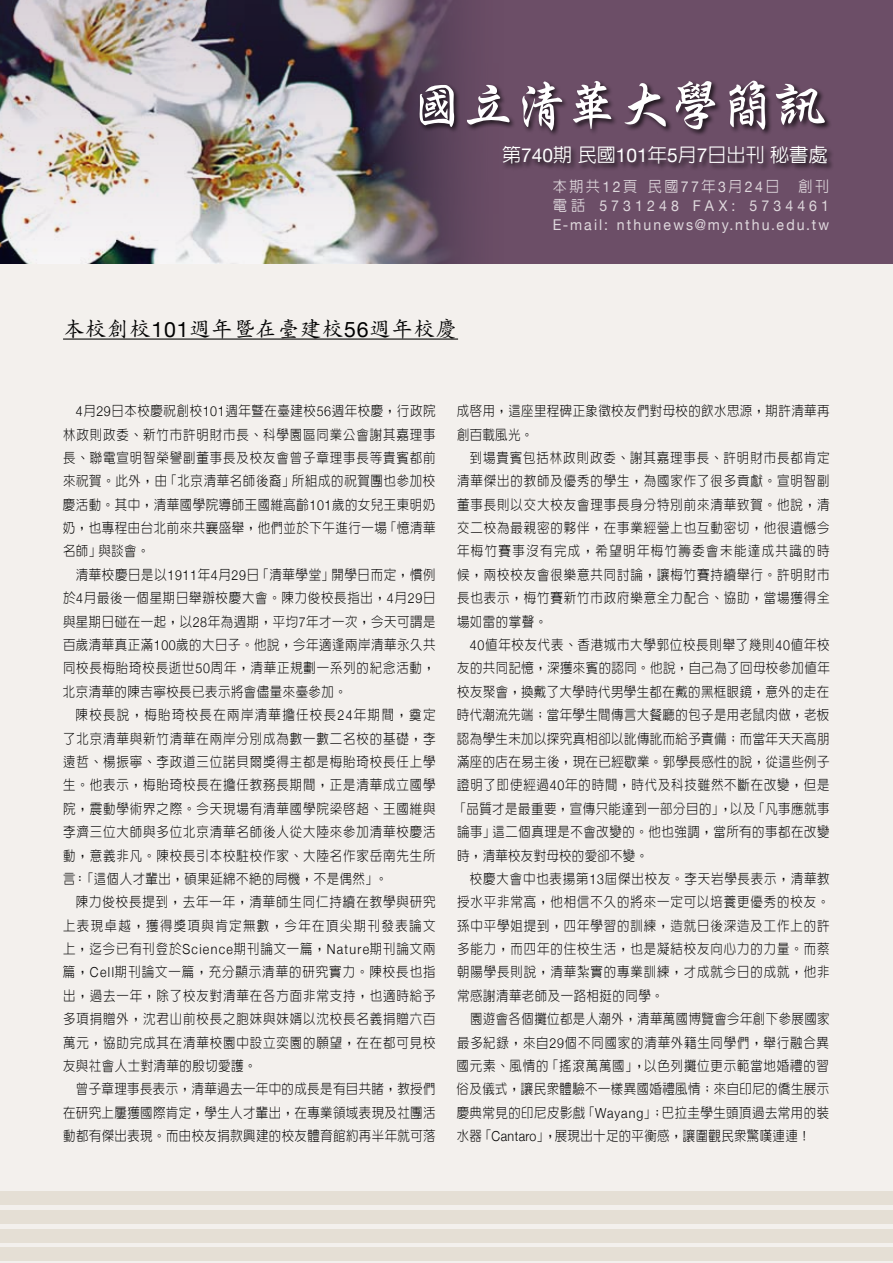
<style>
.page{position:relative;width:893px;height:1263px;background:#fff}
.page>*{position:absolute;margin:0;border:0;box-sizing:border-box;transform-origin:0 0}
.t1{font:700 52.65px "AR Xing Kai B5";letter-spacing:-.1em;color:#fff;scale:1.09 1}
.t2{font:500 21.3px "AR Kai B5";letter-spacing:.04em;color:#000}
.t3{font:500 19.2px "AR New Hei B5";color:#fff}
.t4{font:14.85px/19.2px "Helvetica Neue";letter-spacing:.15em;color:#dfd8dd;scale:.95 1}
.t5{font:500 14.85px "AR New Hei B5";letter-spacing:.17em;color:#dfd8dd;scale:.95 1}
.t6{font:300 13.8px/23.4px "AR New Hei B5";letter-spacing:.04em;color:#000;text-align:justify;scale:.9 1}
.s1{font-family:"Helvetica Neue";font-weight:400}
.s2{font-family:"AR New Hei B5";font-weight:500}
.s3{font-family:"Helvetica Neue"}
</style>
<div class="page">
<div style="left:0;top:263px;width:893px;height:1000px;background:#f3f0ed"></div>
<div style="left:0;top:1191px;width:893px;height:13px;background:#e5dfd5"></div>
<div style="left:0;top:1247px;width:893px;height:14px;background:#e5dfd5"></div>
<div style="left:0;top:1228px;width:893px;height:14px;background:#e5dfd5"></div>
<div style="left:0;top:1210px;width:893px;height:13px;background:#e5dfd5"></div>
<div style="left:0;top:0;width:893px;height:263px;background:#6c4e67"></div>
<img style="left:0;top:0;width:519px;height:264px">
<div style="left:418px;top:79px;width:475px;height:106px;background:#000;opacity:.75"></div>
<hr style="left:63px;top:338px;width:395px;height:2px;background:#000">
<h1 class="t1" style="left:408px;top:79px;width:386px">國立清華大學簡訊</h1>
<h3 class="t3" style="left:502px;top:145px;width:327px">第<span class="s1">740</span>期民國<span class="s1">101</span>年<span class="s1">5</span>月<span class="s1">7</span>日出刊秘書處</h3>
<h2 class="t2" style="left:63px;top:318px;width:396px">本校創校<span class="s1">101</span>週年暨在臺建校<span class="s1">56</span>週年校慶</h2>
<p class="t5" style="left:553px;top:179px;width:240px">本期共<span class="s1">12</span>頁 民國<span class="s1">77</span>年<span class="s1">3</span>月<span class="s1">24</span>日</p>
<p class="t5" style="left:798px;top:179px;width:34px">創刊</p>
<p class="t4" style="left:553px;top:195px;width:292px"><span class="s2">電話</span> 5731248 FAX: 5734461<br>E-mail: nthunews@my.nthu.edu.tw</p>
<p class="t6" style="left:63px;top:399px;width:415px;text-indent:13px"><span class="s3">4</span>月<span class="s3">29</span>日本校慶祝創校<span class="s3">101</span>週年暨在臺建校<span class="s3">56</span>週年校慶，行政院林政則政委、新竹市許明財市長、科學園區同業公會謝其嘉理事長、聯電宣明智榮譽副董事長及校友會曾子章理事長等貴賓都前來祝賀。此外，由「北京清華名師後裔」所組成的祝賀團也參加校慶活動。其中，清華國學院導師王國維高齡<span class="s3">101</span>歲的女兒王東明奶奶，也專程由台北前來共襄盛舉，他們並於下午進行一場「憶清華名師」與談會。</p>
<p class="t6" style="left:63px;top:563px;width:416px;text-indent:13px">清華校慶日是以<span class="s3">1911</span>年<span class="s3">4</span>月<span class="s3">29</span>日「清華學堂」開學日而定，慣例於<span class="s3">4</span>月最後一個星期日舉辦校慶大會。陳力俊校長指出，<span class="s3">4</span>月<span class="s3">29</span>日與星期日碰在一起，以<span class="s3">28</span>年為週期，平均<span class="s3">7</span>年才一次，今天可謂是百歲清華真正滿<span class="s3">100</span>歲的大日子。他說，今年適逢兩岸清華永久共同校長梅貽琦校長逝世<span class="s3">50</span>周年，清華正規劃一系列的紀念活動，北京清華的陳吉寧校長已表示將會儘量來臺參加。</p>
<p class="t6" style="left:63px;top:703px;width:415px;text-indent:13px">陳校長說，梅貽琦校長在兩岸清華擔任校長<span class="s3">24</span>年期間，奠定了北京清華與新竹清華在兩岸分別成為數一數二名校的基礎，李遠哲、楊振寧、李政道三位諾貝爾獎得主都是梅貽琦校長任上學生。他表示，梅貽琦校長在擔任教務長期間，正是清華成立國學院，震動學術界之際。今天現場有清華國學院梁啟超、王國維與李濟三位大師與多位北京清華名師後人從大陸來參加清華校慶活動，意義非凡。陳校長引本校駐校作家、大陸名作家岳南先生所言：「這個人才輩出，碩果延綿不絕的局機，不是偶然」。</p>
<p class="t6" style="left:63px;top:890px;width:415px;text-indent:13px">陳力俊校長提到，去年一年，清華師生同仁持續在教學與研究上表現卓越，獲得獎項與肯定無數，今年在頂尖期刊發表論文上，迄今已有刊登於<span class="s3">Science</span>期刊論文一篇，<span class="s3">Nature</span>期刊論文兩篇，<span class="s3">Cell</span>期刊論文一篇，充分顯示清華的研究實力。陳校長也指出，過去一年，除了校友對清華在各方面非常支持，也適時給予多項捐贈外，沈君山前校長之胞妹與妹婿以沈校長名義捐贈六百萬元，協助完成其在清華校園中設立奕園的願望，在在都可見校友與社會人士對清華的殷切愛護。</p>
<p class="t6" style="left:63px;top:1077px;width:416px;text-indent:13px">曾子章理事長表示，清華過去一年中的成長是有目共睹，教授們在研究上屢獲國際肯定，學生人才輩出，在專業領域表現及社團活動都有傑出表現。而由校友捐款興建的校友體育館約再半年就可落</p>
<p class="t6" style="left:457px;top:399px;width:415px">成啟用，這座里程碑正象徵校友們對母校的飲水思源，期許清華再創百載風光。</p>
<p class="t6" style="left:457px;top:446px;width:415px;text-indent:13px">到場貴賓包括林政則政委、謝其嘉理事長、許明財市長都肯定清華傑出的教師及優秀的學生，為國家作了很多貢獻。宣明智副董事長則以交大校友會理事長身分特別前來清華致賀。他說，清交二校為最親密的夥伴，在事業經營上也互動密切，他很遺憾今年梅竹賽事沒有完成，希望明年梅竹籌委會未能達成共識的時候，兩校校友會很樂意共同討論，讓梅竹賽持續舉行。許明財市長也表示，梅竹賽新竹市政府樂意全力配合、協助，當場獲得全場如雷的掌聲。</p>
<p class="t6" style="left:454px;top:633px;width:419px;text-indent:16px"><span class="s3">40</span>值年校友代表、香港城市大學郭位校長則舉了幾則<span class="s3">40</span>值年校友的共同記憶，深獲來賓的認同。他說，自己為了回母校參加值年校友聚會，換戴了大學時代男學生都在戴的黑框眼鏡，意外的走在時代潮流先端；當年學生間傳言大餐廳的包子是用老鼠肉做，老板認為學生未加以探究真相卻以訛傳訛而給予責備；而當年天天高朋滿座的店在易主後，現在已經歇業。郭學長感性的說，從這些例子證明了即使經過<span class="s3">40</span>年的時間，時代及科技雖然不斷在改變，但是「品質才是最重要，宣傳只能達到一部分目的」，以及「凡事應就事論事」這二個真理是不會改變的。他也強調，當所有的事都在改變時，清華校友對母校的愛卻不變。</p>
<p class="t6" style="left:457px;top:867px;width:415px;text-indent:13px">校慶大會中也表揚第<span class="s3">13</span>屆傑出校友。李天岩學長表示，清華教授水平非常高，他相信不久的將來一定可以培養更優秀的校友。孫中平學姐提到，四年學習的訓練，造就日後深造及工作上的許多能力，而四年的住校生活，也是凝結校友向心力的力量。而蔡朝陽學長則說，清華紮實的專業訓練，才成就今日的成就，他非常感謝清華老師及一路相挺的同學。</p>
<p class="t6" style="left:457px;top:1007px;width:416px;text-indent:13px">園遊會各個攤位都是人潮外，清華萬國博覽會今年創下參展國家最多紀錄，來自<span class="s3">29</span>個不同國家的清華外籍生同學們，舉行融合異國元素、風情的「搖滾萬萬國」，以色列攤位更示範當地婚禮的習俗及儀式，讓民眾體驗不一樣異國婚禮風情；來自印尼的僑生展示慶典常見的印尼皮影戲「<span class="s3">Wayang</span>」；巴拉圭學生頭頂過去常用的裝水器「<span class="s3">Cantaro</span>」，展現出十足的平衡感，讓圍觀民眾驚嘆連連！</p>
</div>
